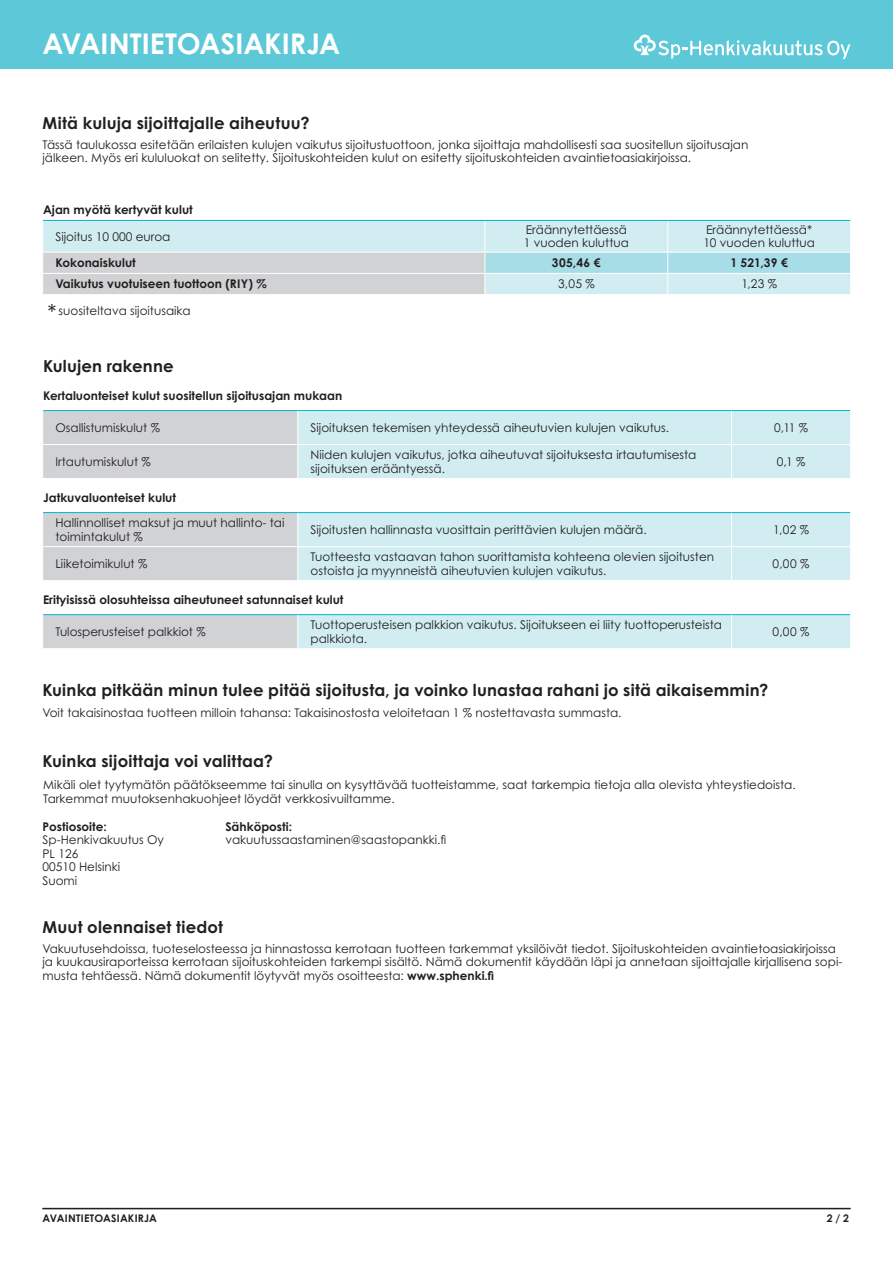
<style>
.page{position:relative;width:893px;height:1263px;background:#fff}
.page>*{position:absolute;margin:0;border:0;box-sizing:border-box;transform-origin:0 0}
.t1{font:700 28.5px "Century Gothic Pro";color:#fff}
.väliotsikko{font:700 16.5px "Century Gothic Pro";letter-spacing:.01em;color:#231f20}
.leipis{font:12px/13.5px "Century Gothic Pro";color:#231f20}
.leipis-2{font:700 12px "Century Gothic Pro";color:#231f20}
.t2{font:700 10.5px "Century Gothic Pro";letter-spacing:.025em;color:#231f20}
.s1{font-size:21.6px}
.s2{font-weight:700}
</style>
<div class="page">
<div style="left:0;top:0;width:893px;height:69px;background:#5cc8d8"></div>
<hr style="left:43px;top:1208px;width:807px;height:1px;background:#231f20">
<svg style="left:634px;top:35px;width:216px;height:24px"></svg>
<div style="left:43px;top:221px;width:807px;height:31px;background:#d2edf2"></div>
<hr style="left:485px;top:221px;width:1px;height:31px;background:#fff">
<hr style="left:667px;top:221px;width:1px;height:31px;background:#fff">
<svg style="left:43px;top:252px;width:808px;height:42px;background:#cadce0"></svg>
<svg style="left:43px;top:219px;width:807px;height:1px"></svg>
<hr style="left:43px;top:220px;width:442px;height:1px;background:#00b6cc">
<hr style="left:485px;top:220px;width:183px;height:1px;background:#00b6cc">
<hr style="left:668px;top:220px;width:182px;height:1px;background:#00b6cc">
<svg style="left:43px;top:411px;width:254px;height:237px;fill:#d1d2d4"></svg>
<svg style="left:298px;top:411px;width:552px;height:237px;fill:#d2edf2"></svg>
<hr style="left:731px;top:445px;width:1px;height:33px;background:#fff">
<hr style="left:42px;top:478px;width:256px;height:1px;background:#fff">
<hr style="left:298px;top:478px;width:434px;height:1px;background:#fff">
<hr style="left:732px;top:478px;width:119px;height:1px;background:#fff">
<hr style="left:731px;top:547px;width:1px;height:33px;background:#fff">
<hr style="left:42px;top:580px;width:256px;height:1px;background:#fff">
<hr style="left:298px;top:580px;width:434px;height:1px;background:#fff">
<hr style="left:732px;top:580px;width:119px;height:1px;background:#fff">
<hr style="left:43px;top:410px;width:255px;height:1px;background:#00b6cc">
<hr style="left:298px;top:410px;width:434px;height:1px;background:#00b6cc">
<hr style="left:732px;top:410px;width:118px;height:1px;background:#00b6cc">
<hr style="left:731px;top:411px;width:1px;height:33px;background:#fff">
<hr style="left:42px;top:444px;width:256px;height:1px;background:#fff">
<hr style="left:298px;top:444px;width:434px;height:1px;background:#fff">
<hr style="left:732px;top:444px;width:119px;height:1px;background:#fff">
<hr style="left:43px;top:512px;width:255px;height:1px;background:#00b6cc">
<hr style="left:298px;top:512px;width:434px;height:1px;background:#00b6cc">
<hr style="left:732px;top:512px;width:118px;height:1px;background:#00b6cc">
<hr style="left:731px;top:513px;width:1px;height:33px;background:#fff">
<hr style="left:42px;top:546px;width:256px;height:1px;background:#fff">
<hr style="left:298px;top:546px;width:434px;height:1px;background:#fff">
<hr style="left:732px;top:546px;width:119px;height:1px;background:#fff">
<hr style="left:43px;top:614px;width:255px;height:1px;background:#00b6cc">
<hr style="left:298px;top:614px;width:434px;height:1px;background:#00b6cc">
<hr style="left:732px;top:614px;width:118px;height:1px;background:#00b6cc">
<hr style="left:731px;top:615px;width:1px;height:33px;background:#fff">
<h1 class="t1" style="left:43px;top:26px;width:299px">AVAINTIETOASIAKIRJA</h1>
<p class="väliotsikko" style="left:43px;top:113px;width:269px">Mitä kuluja sijoittajalle aiheutuu?</p>
<p class="leipis" style="left:43px;top:137px;width:707px">Tässä taulukossa esitetään erilaisten kulujen vaikutus sijoitustuottoon, jonka sijoittaja mahdollisesti saa suositellun sijoitusajan</p>
<p class="leipis" style="left:43px;top:151px;width:650px">jälkeen. Myös eri kululuokat on selitetty. Sijoituskohteiden kulut on esitetty sijoituskohteiden avaintietoasiakirjoissa.</p>
<p class="leipis-2" style="left:43px;top:202px;width:151px">Ajan myötä kertyvät kulut</p>
<p class="leipis" style="left:55px;top:229px;width:117px">Sijoitus 10 000 euroa</p>
<p class="leipis" style="left:524px;top:223px;width:107px">Eräännytettäessä<br>1 vuoden kuluttua</p>
<p class="leipis" style="left:703px;top:223px;width:113px">Eräännytettäessä*<br>10 vuoden kuluttua</p>
<p class="leipis-2" style="left:55px;top:255px;width:82px">Kokonaiskulut</p>
<p class="leipis-2" style="left:552px;top:255px;width:50px">305,46 €</p>
<p class="leipis-2" style="left:730px;top:255px;width:59px">1 521,39 €</p>
<p class="leipis-2" style="left:55px;top:277px;width:213px">Vaikutus vuotuiseen tuottoon (RIY) %</p>
<p class="leipis" style="left:558px;top:277px;width:38px">3,05 %</p>
<p class="leipis" style="left:741px;top:277px;width:37px">1,23 %</p>
<p class="leipis" style="left:47px;top:304px;width:145px"><span class="s1">*</span> suositeltava sijoitusaika</p>
<p class="väliotsikko" style="left:43px;top:356px;width:132px">Kulujen rakenne</p>
<p class="leipis-2" style="left:43px;top:388px;width:301px">Kertaluonteiset kulut suositellun sijoitusajan mukaan</p>
<p class="leipis" style="left:55px;top:421px;width:106px">Osallistumiskulut %</p>
<p class="leipis" style="left:311px;top:421px;width:360px">Sijoituksen tekemisen yhteydessä aiheutuvien kulujen vaikutus.</p>
<p class="leipis" style="left:774px;top:421px;width:36px">0,11 %</p>
<p class="leipis" style="left:55px;top:455px;width:97px">Irtautumiskulut %</p>
<p class="leipis" style="left:311px;top:448px;width:387px">Niiden kulujen vaikutus, jotka aiheutuvat sijoituksesta irtautumisesta sijoituksen erääntyessä.</p>
<p class="leipis" style="left:777px;top:455px;width:30px">0,1 %</p>
<p class="leipis-2" style="left:43px;top:490px;width:134px">Jatkuvaluonteiset kulut</p>
<p class="leipis" style="left:55px;top:516px;width:231px">Hallinnolliset maksut ja muut hallinto- tai toimintakulut %</p>
<p class="leipis" style="left:311px;top:523px;width:338px">Sijoitusten hallinnasta vuosittain perittävien kulujen määrä.</p>
<p class="leipis" style="left:773px;top:523px;width:37px">1,02 %</p>
<p class="leipis" style="left:55px;top:557px;width:93px">Liiketoimikulut %</p>
<p class="leipis" style="left:311px;top:550px;width:405px">Tuotteesta vastaavan tahon suorittamista kohteena olevien sijoitusten ostoista ja myynneistä aiheutuvien kulujen vaikutus.</p>
<p class="leipis" style="left:773px;top:557px;width:38px">0,00 %</p>
<p class="leipis-2" style="left:43px;top:592px;width:302px">Erityisissä olosuhteissa aiheutuneet satunnaiset kulut</p>
<p class="leipis" style="left:55px;top:625px;width:152px">Tulosperusteiset palkkiot %</p>
<p class="leipis" style="left:311px;top:618px;width:413px">Tuottoperusteisen palkkion vaikutus. Sijoitukseen ei liity tuottoperusteista palkkiota.</p>
<p class="leipis" style="left:773px;top:625px;width:38px">0,00 %</p>
<p class="väliotsikko" style="left:43px;top:680px;width:727px">Kuinka pitkään minun tulee pitää sijoitusta, ja voinko lunastaa rahani jo sitä aikaisemmin?</p>
<p class="leipis" style="left:43px;top:706px;width:581px">Voit takaisinostaa tuotteen milloin tahansa: Takaisinostosta veloitetaan 1 % nostettavasta summasta.</p>
<p class="väliotsikko" style="left:43px;top:751px;width:232px">Kuinka sijoittaja voi valittaa?</p>
<p class="leipis" style="left:43px;top:778px;width:754px">Mikäli olet tyytymätön päätökseemme tai sinulla on kysyttävää tuotteistamme, saat tarkempia tietoja alla olevista yhteystiedoista.</p>
<p class="leipis" style="left:43px;top:791px;width:353px">Tarkemmat muutoksenhakuohjeet löydät verkkosivuiltamme.</p>
<p class="leipis-2" style="left:43px;top:819px;width:66px">Postiosoite:</p>
<p class="leipis" style="left:43px;top:833px;width:123px">Sp-Henkivakuutus Oy</p>
<p class="leipis" style="left:43px;top:847px;width:37px">PL 126</p>
<p class="leipis" style="left:43px;top:860px;width:79px">00510 Helsinki</p>
<p class="leipis" style="left:43px;top:874px;width:36px">Suomi</p>
<p class="leipis-2" style="left:225px;top:819px;width:68px">Sähköposti:</p>
<p class="leipis" style="left:225px;top:833px;width:222px">vakuutussaastaminen@saastopankki.fi</p>
<p class="väliotsikko" style="left:43px;top:917px;width:182px">Muut olennaiset tiedot</p>
<p class="leipis" style="left:43px;top:942px;width:801px">Vakuutusehdoissa, tuoteselosteessa ja hinnastossa kerrotaan tuotteen tarkemmat yksilöivät tiedot. Sijoituskohteiden avaintietoasiakirjoissa ja kuukausiraporteissa kerrotaan sijoituskohteiden tarkempi sisältö. Nämä dokumentit käydään läpi ja annetaan sijoittajalle kirjallisena sopi&shy;musta tehtäessä. Nämä dokumentit löytyvät myös osoitteesta: <span class="s2">www.sphenki.fi</span></p>
<p class="t2" style="left:43px;top:1212px;width:116px">AVAINTIETOASIAKIRJA</p>
<p class="t2" style="left:827px;top:1212px;width:24px">2 / 2</p>
</div>
